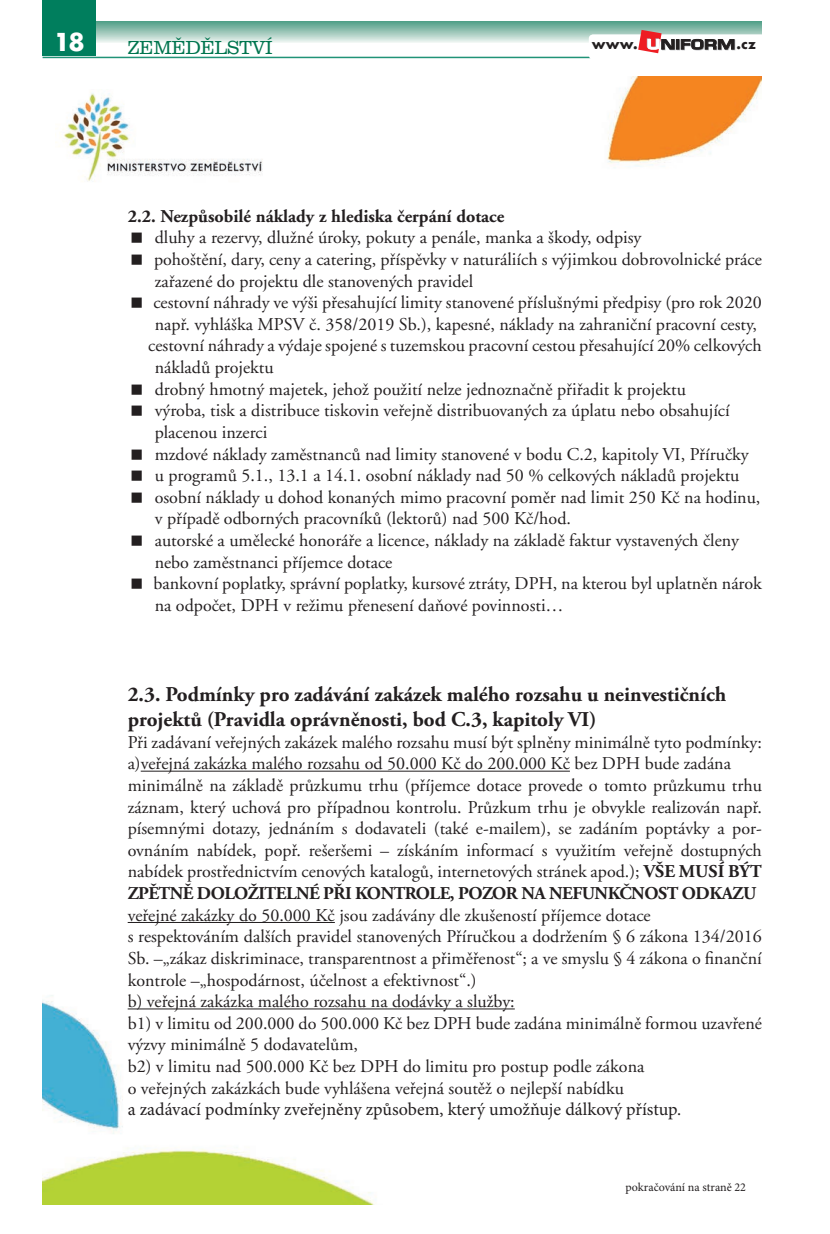
<style>
.page{position:relative;width:830px;height:1234px;background:#fff}
.page>*{position:absolute;margin:0;border:0;box-sizing:border-box;transform-origin:0 0}
.t1{font:700 24px "Futura";color:#fff}
.t2{font:700 21px/25.2px "Adobe Garamond Pro";color:#231f20}
.t3{font:300 19.5px "URW Clarendon TCE";letter-spacing:-.02em;color:#00754f}
.t4{font:18px/21.6px "Adobe Garamond Pro";color:#231f20}
.t5{font:18px "Adobe Garamond CE";color:#231f20}
.t6{font:18px "Minion Pro";color:#231f20}
.t7{font:700 18px "Adobe Garamond CE";color:#231f20}
.t8{font:700 13.5px "Futura";color:#231f20}
.t9{font:12px "Minion Pro";color:#231f20}
.s1{font-weight:700}
</style>
<div class="page">
<svg style="left:96px;top:21px;width:665px;height:21px;background:#94c2b3"></svg>
<hr style="left:43px;top:57px;width:704px;height:1px;background:#209377">
<div style="left:43px;top:0;width:53px;height:55px;background:#007e5d"></div>
<div style="left:588px;top:34px;width:177px;height:26px;background:#fff;border-radius:4px"></div>
<svg style="left:638px;top:30px;width:96px;height:23px"></svg>
<img style="left:43px;top:995px;width:472px;height:208px">
<img style="left:607px;top:77px;width:154px;height:90px">
<img style="left:63px;top:93px;width:200px;height:89px">
<hr style="left:141px;top:770px;width:428px;height:1px;background:#231f20">
<hr style="left:128px;top:921px;width:207px;height:1px;background:#231f20">
<hr style="left:128px;top:1008px;width:386px;height:1px;background:#231f20">
<h1 class="t1" style="left:54px;top:25px;width:33px">18</h1>
<p class="t3" style="left:128px;top:36px;width:146px">ZEMĚDĚLSTVÍ</p>
<p class="t8" style="left:591px;top:34px;width:47px">www.</p>
<p class="t8" style="left:736px;top:34px;width:21px">.cz</p>
<p class="t7" style="left:128px;top:206px;width:378px">2.2. Nezpůsobilé náklady z hlediska čerpání dotace</p>
<p class="t5" style="left:155px;top:228px;width:488px">dluhy a rezervy, dlužné úroky, pokuty a penále, manka a škody, odpisy</p>
<p class="t5" style="left:154px;top:249px;width:609px">pohoštění, dary, ceny a catering, příspěvky v naturáliích s výjimkou dobrovolnické práce</p>
<p class="t5" style="left:155px;top:271px;width:320px">zařazené do projektu dle stanovených pravidel</p>
<p class="t5" style="left:153px;top:293px;width:609px">cestovní náhrady ve výši přesahující limity stanovené příslušnými předpisy (pro rok 2020</p>
<p class="t5" style="left:155px;top:314px;width:603px">např. vyhláška MPSV č. 358/2019 Sb.), kapesné, náklady na zahraniční pracovní cesty,</p>
<p class="t5" style="left:148px;top:336px;width:614px">cestovní náhrady a výdaje spojené s tuzemskou pracovní cestou přesahující 20% celkových</p>
<p class="t5" style="left:155px;top:357px;width:120px">nákladů projektu</p>
<p class="t5" style="left:155px;top:379px;width:532px">drobný hmotný majetek, jehož použití nelze jednoznačně přiřadit k projektu</p>
<p class="t5" style="left:155px;top:401px;width:576px">výroba, tisk a distribuce tiskovin veřejně distribuovaných za úplatu nebo obsahující</p>
<p class="t5" style="left:155px;top:422px;width:114px">placenou inzerci</p>
<p class="t5" style="left:155px;top:444px;width:595px">mzdové náklady zaměstnanců nad limity stanovené v bodu C.2, kapitoly VI, Příručky</p>
<p class="t5" style="left:155px;top:465px;width:586px">u programů 5.1., 13.1 a 14.1. osobní náklady nad 50 % celkových nákladů projektu</p>
<p class="t5" style="left:155px;top:487px;width:607px">osobní náklady u dohod konaných mimo pracovní poměr nad limit 250 Kč na hodinu,</p>
<p class="t5" style="left:155px;top:509px;width:417px">v případě odborných pracovníků (lektorů) nad 500 Kč/hod.</p>
<p class="t5" style="left:155px;top:530px;width:585px">autorské a umělecké honoráře a licence, náklady na základě faktur vystavených členy</p>
<p class="t5" style="left:155px;top:552px;width:239px">nebo zaměstnanci příjemce dotace</p>
<p class="t5" style="left:153px;top:573px;width:609px">bankovní poplatky, správní poplatky, kursové ztráty, DPH, na kterou byl uplatněn nárok</p>
<p class="t5" style="left:155px;top:595px;width:410px">na odpočet, DPH v režimu přenesení daňové povinnosti…</p>
<p class="t2" style="left:128px;top:682px;width:600px">2.3. Podmínky pro zadávání zakázek malého rozsahu u neinvestičních projektů (Pravidla oprávněnosti, bod C.3, kapitoly VI)</p>
<p class="t4" style="left:128px;top:731px;width:635px">Při zadávaní veřejných zakázek malého rozsahu musí být splněny minimálně tyto podmínky: a)veřejná zakázka malého rozsahu od 50.000 Kč do 200.000 Kč bez DPH bude zadána minimálně na základě průzkumu trhu (příjemce dotace provede o tomto průzkumu trhu záznam, který uchová pro případnou kontrolu. Průzkum trhu je obvykle realizován např. písemnými dotazy, jednáním s dodavateli (také e-mailem), se zadáním poptávky a por&shy;ovnáním nabídek, popř. rešeršemi – získáním informací s využitím veřejně dostupných nabídek prostřednictvím cenových katalogů, internetových stránek apod.); <span class="s1">VŠE MUSÍ BÝT ZPĚTNĚ DOLOŽITELNÉ PŘI KONTROLE, POZOR NA NEFUNKČNOST ODKAZU</span></p>
<p class="t4" style="left:128px;top:904px;width:635px">veřejné zakázky do 50.000 Kč jsou zadávány dle zkušeností příjemce dotace<br>s respektováním dalších pravidel stanovených Příručkou a dodržením § 6 zákona 134/2016<br>Sb. –„zákaz diskriminace, transparentnost a přiměřenost“; a ve smyslu § 4 zákona o finanční kontrole –„hospodárnost, účelnost a efektivnost“.)<br>b) veřejná zakázka malého rozsahu na dodávky a služby:<br>b1) v limitu od 200.000 do 500.000 Kč bez DPH bude zadána minimálně formou uzavřené výzvy minimálně 5 dodavatelům,<br>b2) v limitu nad 500.000 Kč bez DPH do limitu pro postup podle zákona<br>o veřejných zakázkách bude vyhlášena veřejná soutěž o nejlepší nabídku</p>
<p class="t6" style="left:128px;top:1097px;width:554px">a zadávací podmínky zveřejněny způsobem, který umožňuje dálkový přístup.</p>
<p class="t9" style="left:625px;top:1178px;width:122px">pokračování na straně 22</p>
</div>
